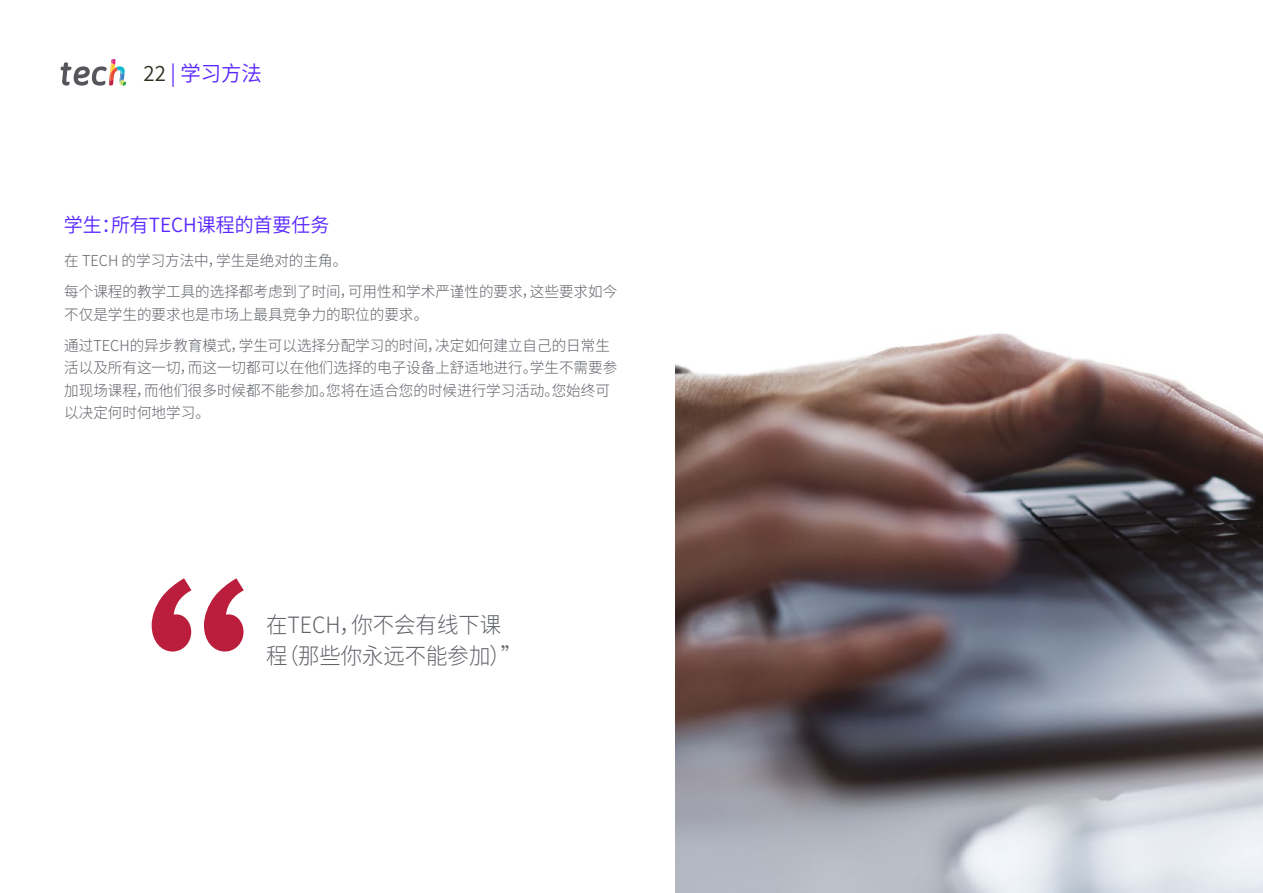
<style>
.page{position:relative;width:1263px;height:893px;background:#fff}
.page>*{position:absolute;margin:0;border:0;box-sizing:border-box;transform-origin:0 0}
.t1{font:300 22.5px/31.5px "Source Han Sans CN";color:#61646a;scale:.95 1}
.t2{font:21px "Source Han Sans CN";color:#5927ff}
.t3{font:19.5px "Source Han Sans CN";color:#5927ff}
.t4{font:300 15px/31px "Source Han Sans CN";color:#61646a}
.s1{color:#312e20}
</style>
<div class="page">
<svg style="left:61px;top:59px;width:65px;height:27px"></svg>
<svg style="left:152px;top:578px;width:92px;height:73px"></svg>
<img style="left:676px;top:333px;width:587px;height:560px">
<h2 class="t2" style="left:144px;top:61px;width:120px"><span class="s1">22</span> | 学习方法</h2>
<h3 class="t3" style="left:64px;top:214px;width:267px">学生：所有TECH课程的首要任务</h3>
<p class="t4" style="left:64px;top:246px;width:554px">在 TECH 的学习方法中，学生是绝对的主角。<br>每个课程的教学工具的选择都考虑到了时间，可用性和学术严谨性的要求，这些要求如今</p>
<p class="t4" style="left:64px;top:299px;width:547px">不仅是学生的要求也是市场上最具竞争力的职位的要求。<br>通过TECH的异步教育模式，学生可以选择分配学习的时间，决定如何建立自己的日常生</p>
<p class="t4" style="left:64px;top:357px;width:554px;line-height:22.5px">活以及所有这一切，而这一切都可以在他们选择的电子设备上舒适地进行。学生不需要参加现场课程，而他们很多时候都不能参加。您将在适合您的时候进行学习活动。您始终可以决定何时何地学习。</p>
<h1 class="t1" style="left:266px;top:609px;width:271px">在TECH，你不会有线下课程（那些你永远不能参加）”</h1>
</div>
